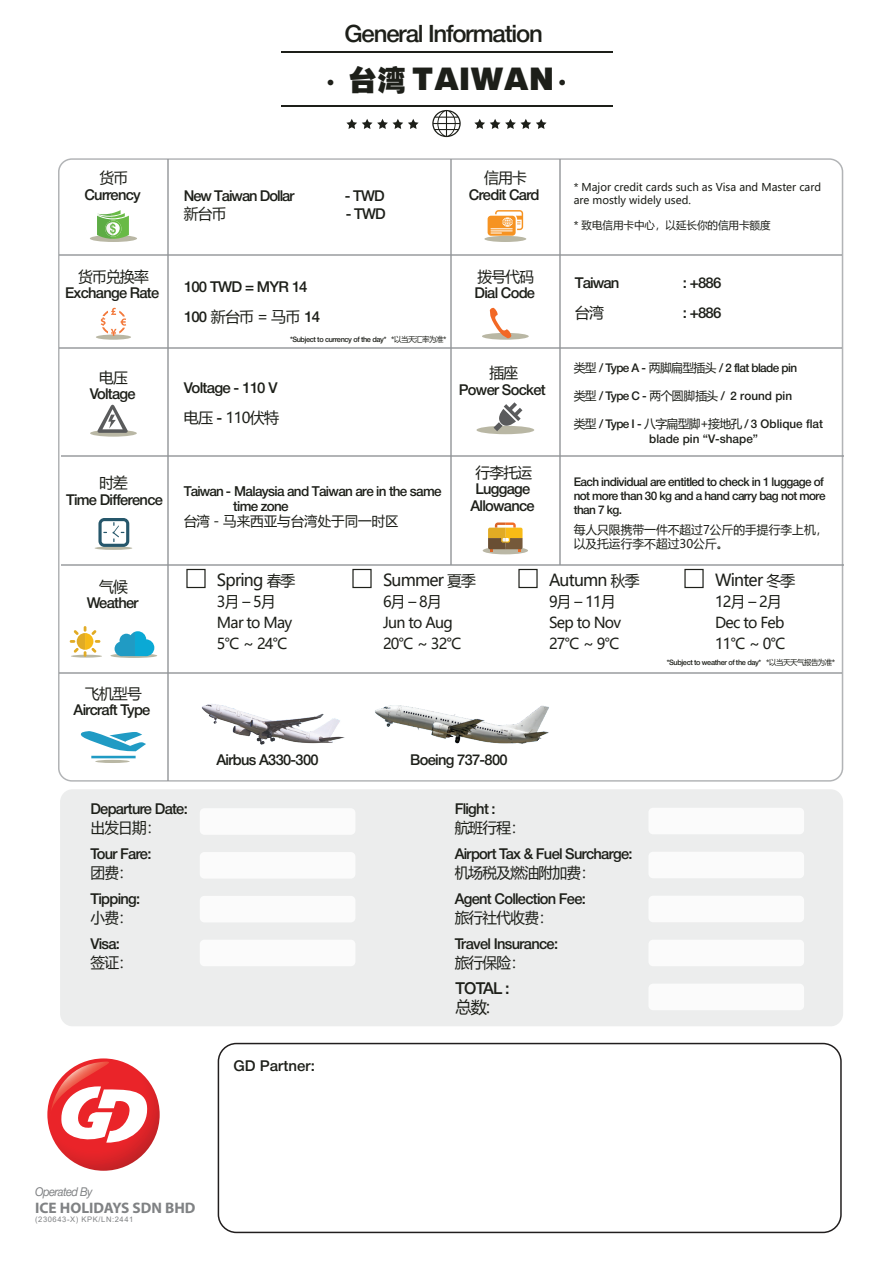
<style>
.page{position:relative;width:893px;height:1263px;background:#fff}
.page>*{position:absolute;margin:0;border:0;box-sizing:border-box;transform-origin:0 0}
.t1{font:900 expanded 31.5px "Helvetica Now Display";letter-spacing:.05em;color:#1d1f19}
.t2{font:500 24px "Helvetica Neue";letter-spacing:-.05em;color:#1d1f19}
.t3{font:16.5px "Microsoft Ya Hei";letter-spacing:-.05em;color:#1d1f19}
.t4{font:500 16.5px "Helvetica Neue";letter-spacing:-.05em;color:#1d1f19}
.t5{font:700 15.3px "Myriad Pro";color:#808284}
.t6{font:500 15px/16.5px "Helvetica Neue";letter-spacing:-.05em;color:#1d1f19;text-align:center}
.t7{font:15px/21px "Microsoft Ya Hei";letter-spacing:-.05em;color:#1d1f19}
.t8{font:15px "Microsoft Ya Hei UI";letter-spacing:-.05em;color:#1d1f19}
.t9{font:500 15px "Helvetica Neue";color:#1d1f19}
.t10{font:500 13.8px/15px "Helvetica Neue";letter-spacing:-.05em;color:#1d1f19}
.t11{font:13.8px "Microsoft Ya Hei";color:#1d1f19}
.t12{font:italic 12.15px "Helvetica Neue";letter-spacing:-.05em;color:#808284;scale:.92 1}
.t13{font:500 12px/14.1px "Helvetica Neue";letter-spacing:-.05em;color:#1d1f19}
.t14{font:500 12px/14.1px "Helvetica Neue";color:#1d1f19}
.t15{font:12px/14.1px "Microsoft Ya Hei";color:#1d1f19}
.t16{font:10.65px/12.6px "Microsoft Ya Hei";color:#1d1f19}
.t17{font:7.65px "Arial";letter-spacing:.075em;color:#808284}
.t18{font:500 7.5px "Helvetica Neue";letter-spacing:-.05em;color:#1d1f19}
.s1{font-family:"FZCCHJW GB1 0";font-weight:400;font-stretch:normal;font-size:28.5px}
.s2{font-family:"Helvetica Neue";font-weight:500}
.s3{font-family:"Microsoft Ya Hei";font-weight:400}
.s4{font-family:"Microsoft Ya Hei UI"}
.s5{font-size:15px}
</style>
<div class="page">
<hr style="left:281px;top:52px;width:331px;height:1px;background:#1d1f19">
<hr style="left:281px;top:105px;width:331px;height:2px;background:#1d1f19">
<svg style="left:474px;top:119px;width:73px;height:10px"></svg>
<svg style="left:346px;top:119px;width:73px;height:10px"></svg>
<svg style="left:432px;top:110px;width:29px;height:27px"></svg>
<svg style="left:58px;top:158px;width:785px;height:624px"></svg>
<hr style="left:59px;top:254px;width:783px;height:2px;background:#919497">
<hr style="left:59px;top:348px;width:783px;height:1px;background:#919497">
<hr style="left:168px;top:159px;width:1px;height:621px;background:#919497">
<hr style="left:560px;top:159px;width:1px;height:406px;background:#919497">
<hr style="left:450px;top:159px;width:1px;height:406px;background:#919497">
<hr style="left:61px;top:456px;width:782px;height:1px;background:#919497">
<hr style="left:61px;top:564px;width:782px;height:1px;background:#919497">
<hr style="left:59px;top:672px;width:783px;height:1px;background:#919497">
<div style="left:60px;top:789px;width:783px;height:237px;background:#eceded;border-radius:13px"></div>
<div style="left:200px;top:808px;width:155px;height:27px;background:#fff;border-radius:5px"></div>
<div style="left:200px;top:852px;width:155px;height:27px;background:#fff;border-radius:5px"></div>
<div style="left:200px;top:896px;width:155px;height:26px;background:#fff;border-radius:5px"></div>
<div style="left:200px;top:940px;width:155px;height:26px;background:#fff;border-radius:5px"></div>
<div style="left:648px;top:808px;width:156px;height:26px;background:#fff;border-radius:5px"></div>
<div style="left:648px;top:852px;width:156px;height:26px;background:#fff;border-radius:5px"></div>
<div style="left:648px;top:896px;width:156px;height:26px;background:#fff;border-radius:5px"></div>
<div style="left:648px;top:940px;width:156px;height:26px;background:#fff;border-radius:5px"></div>
<div style="left:648px;top:984px;width:156px;height:26px;background:#fff;border-radius:5px"></div>
<hr style="left:71px;top:655px;width:31px;height:3px;background:#b9b7a4;border-radius:50%">
<svg style="left:70px;top:626px;width:30px;height:31px"></svg>
<svg style="left:110px;top:653px;width:47px;height:5px"></svg>
<svg style="left:115px;top:631px;width:39px;height:25px"></svg>
<svg style="left:90px;top:210px;width:47px;height:32px"></svg>
<svg style="left:95px;top:546px;width:37px;height:4px"></svg>
<svg style="left:98px;top:518px;width:31px;height:29px"></svg>
<hr style="left:95px;top:760px;width:35px;height:3px;background:#b9b7a4;border-radius:50%">
<svg style="left:80px;top:731px;width:66px;height:27px"></svg>
<div style="left:90px;top:430px;width:47px;height:7px;background:#b9b7a4;border-radius:50%"></div>
<svg style="left:97px;top:405px;width:31px;height:28px"></svg>
<div style="left:96px;top:335px;width:35px;height:5px;background:#b9b7a4;border-radius:50%"></div>
<svg style="left:101px;top:308px;width:25px;height:28px"></svg>
<svg style="left:488px;top:210px;width:35px;height:26px"></svg>
<div style="left:484px;top:236px;width:42px;height:6px;background:#b9b7a4;border-radius:50%"></div>
<div style="left:483px;top:547px;width:45px;height:7px;background:#bab7a5;border-radius:50%"></div>
<svg style="left:488px;top:522px;width:35px;height:29px"></svg>
<div style="left:218px;top:1043px;width:624px;height:190px;border:2px solid #211e1e;border-radius:18px"></div>
<div style="left:186px;top:569px;width:20px;height:19px;border:1px solid #1d1f19"></div>
<div style="left:352px;top:569px;width:20px;height:19px;border:1px solid #1d1f19"></div>
<div style="left:518px;top:569px;width:20px;height:19px;border:1px solid #1d1f19"></div>
<div style="left:684px;top:569px;width:20px;height:19px;border:1px solid #1d1f19"></div>
<svg style="left:47px;top:1058px;width:113px;height:113px;background:#db2c31"></svg>
<svg style="left:50px;top:1061px;width:99px;height:82px"></svg>
<img style="left:179px;top:694px;width:185px;height:58px">
<img style="left:367px;top:661px;width:188px;height:121px">
<h2 class="t2" style="left:345px;top:14px;width:200px">General Information</h2>
<h1 class="t1" style="left:349px;top:56px;width:206px"><span class="s1">台湾</span> TAIWAN</h1>
<p class="t7" style="left:99px;top:167px;width:30px">货币</p>
<p class="t6" style="left:84px;top:185px;width:58px">Currency</p>
<p class="t7" style="left:78px;top:265px;width:72px">货币兑换率</p>
<p class="t6" style="left:65px;top:283px;width:96px">Exchange Rate</p>
<p class="t7" style="left:99px;top:367px;width:30px">电压</p>
<p class="t6" style="left:90px;top:385px;width:48px">Voltage</p>
<p class="t7" style="left:99px;top:472px;width:30px">时差</p>
<p class="t6" style="left:66px;top:490px;width:98px">Time Difference</p>
<p class="t7" style="left:99px;top:576px;width:30px">气候</p>
<p class="t6" style="left:87px;top:594px;width:54px">Weather</p>
<p class="t7" style="left:85px;top:682px;width:58px">飞机型号</p>
<p class="t6" style="left:74px;top:700px;width:78px">Aircraft Type</p>
<p class="t6" style="left:184px;top:187px;width:112px">New Taiwan Dollar</p>
<p class="t6" style="left:345px;top:187px;width:42px">- TWD</p>
<p class="t8" style="left:184px;top:203px;width:44px">新台币</p>
<p class="t6" style="left:346px;top:204px;width:42px">- TWD</p>
<p class="t7" style="left:484px;top:167px;width:44px">信用卡</p>
<p class="t6" style="left:469px;top:185px;width:72px">Credit Card</p>
<p class="t16" style="left:574px;top:181px;width:249px">* Major credit cards such as Visa and Master card are mostly widely used.</p>
<p class="t16" style="left:574px;top:219px;width:198px">* 致电信用卡中心，以延长你的信用卡额度</p>
<p class="t6" style="left:184px;top:277px;width:125px">100 TWD = MYR 14</p>
<p class="t8" style="left:184px;top:306px;width:138px"><span class="s2">100</span> 新台币 = 马币 <span class="s2">14</span></p>
<p class="t18" style="left:290px;top:333px;width:158px">*Subject to currency of the day* <span class="s3">*以当天汇率为准*</span></p>
<p class="t6" style="left:184px;top:378px;width:95px">Voltage - 110 V</p>
<p class="t8" style="left:184px;top:407px;width:97px">电压 <span class="s2">-</span> 110伏特</p>
<p class="t10" style="left:233px;top:483px;width:210px;text-indent:-49px">Taiwan - Malaysia and Taiwan are in the same time zone</p>
<p class="t11" style="left:184px;top:512px;width:216px"><span class="s4">台湾</span> - 马来西亚与台湾处于同一时区</p>
<p class="t7" style="left:477px;top:265px;width:58px">拨号代码</p>
<p class="t6" style="left:474px;top:283px;width:62px">Dial Code</p>
<p class="t7" style="left:489px;top:362px;width:30px">插座</p>
<p class="t6" style="left:459px;top:380px;width:88px">Power Socket</p>
<p class="t6" style="left:575px;top:273px;width:46px">Taiwan</p>
<p class="t6" style="left:683px;top:273px;width:40px">: +886</p>
<p class="t8" style="left:575px;top:303px;width:31px">台湾</p>
<p class="t6" style="left:683px;top:303px;width:40px">: +886</p>
<p class="t13" style="left:574px;top:360px;width:225px"><span class="s3">类型</span> / Type A - <span class="s3">两脚扁型插头</span> / 2 flat blade pin</p>
<p class="t14" style="left:574px;top:388px;width:220px"><span class="s3">类型</span> / Type C - <span class="s3">两个圆脚插头</span> / 2 round pin</p>
<p class="t14" style="left:649px;top:416px;width:175px;text-indent:-76px"><span class="s3">类型</span> / Type I - <span class="s3">八字扁型脚+接地孔</span> / 3 Oblique flat blade pin “V-shape”</p>
<p class="t7" style="left:476px;top:461px;width:58px">行李托运</p>
<p class="t6" style="left:470px;top:479px;width:66px">Luggage<br>Allowance</p>
<p class="t13" style="left:574px;top:473px;width:254px">Each individual are entitled to check in 1 luggage of not more than 30 kg and a hand carry bag not more than 7 kg.</p>
<p class="t15" style="left:574px;top:522px;width:255px">每人只限携带一件不超过7公斤的手提行李上机，以及托运行李不超过30公斤。</p>
<p class="t3" style="left:217px;top:569px;width:80px">Spring <span class="s5">春季</span></p>
<p class="t7" style="left:217px;top:590px;width:77px">3月 – 5月<br>Mar to May<br>5℃ ~ 24℃</p>
<p class="t3" style="left:383px;top:569px;width:94px">Summer <span class="s5">夏季</span></p>
<p class="t7" style="left:383px;top:590px;width:80px">6月 – 8月<br>Jun to Aug<br>20℃ ~ 32℃</p>
<p class="t6" style="left:216px;top:750px;width:104px">Airbus A330-300</p>
<p class="t6" style="left:410px;top:750px;width:99px">Boeing 737-800</p>
<p class="t3" style="left:549px;top:569px;width:92px">Autumn <span class="s5">秋季</span></p>
<p class="t7" style="left:549px;top:590px;width:74px">9月 – 11月<br>Sep to Nov<br>27℃ ~ 9℃</p>
<p class="t3" style="left:715px;top:569px;width:81px">Winter <span class="s5">冬季</span></p>
<p class="t7" style="left:715px;top:590px;width:72px">12月 – 2月<br>Dec to Feb<br>11℃ ~ 0℃</p>
<p class="t18" style="left:667px;top:656px;width:170px">*Subject to weather of the day* <span class="s3">*以当天天气报告为准*</span></p>
<p class="t6" style="left:90px;top:799px;width:99px">Departure Date:</p>
<p class="t6" style="left:455px;top:799px;width:42px">Flight :</p>
<p class="t6" style="left:90px;top:844px;width:63px">Tour Fare:</p>
<p class="t6" style="left:455px;top:844px;width:179px">Airport Tax &amp; Fuel Surcharge:</p>
<p class="t6" style="left:90px;top:889px;width:51px">Tipping:</p>
<p class="t6" style="left:455px;top:889px;width:133px">Agent Collection Fee:</p>
<p class="t6" style="left:90px;top:934px;width:31px">Visa:</p>
<p class="t6" style="left:455px;top:934px;width:105px">Travel Insurance:</p>
<p class="t4" style="left:455px;top:975px;width:56px">TOTAL :</p>
<p class="t7" style="left:90px;top:817px;width:72px">出发日期：</p>
<p class="t7" style="left:455px;top:817px;width:72px">航班行程：</p>
<p class="t7" style="left:90px;top:862px;width:44px">团费：</p>
<p class="t7" style="left:455px;top:862px;width:142px">机场税及燃油附加费：</p>
<p class="t7" style="left:90px;top:907px;width:44px">小费：</p>
<p class="t7" style="left:455px;top:907px;width:100px">旅行社代收费：</p>
<p class="t7" style="left:90px;top:952px;width:44px">签证：</p>
<p class="t7" style="left:455px;top:952px;width:72px">旅行保险：</p>
<p class="t3" style="left:455px;top:996px;width:36px">总数:</p>
<p class="t9" style="left:234px;top:1053px;width:83px">GD Partner:</p>
<p class="t12" style="left:35px;top:1183px;width:64px">Operated By</p>
<p class="t5" style="left:35px;top:1197px;width:162px">ICE HOLIDAYS SDN BHD</p>
<p class="t17" style="left:35px;top:1214px;width:100px">(230643-X) KPK/LN:2441</p>
</div>
